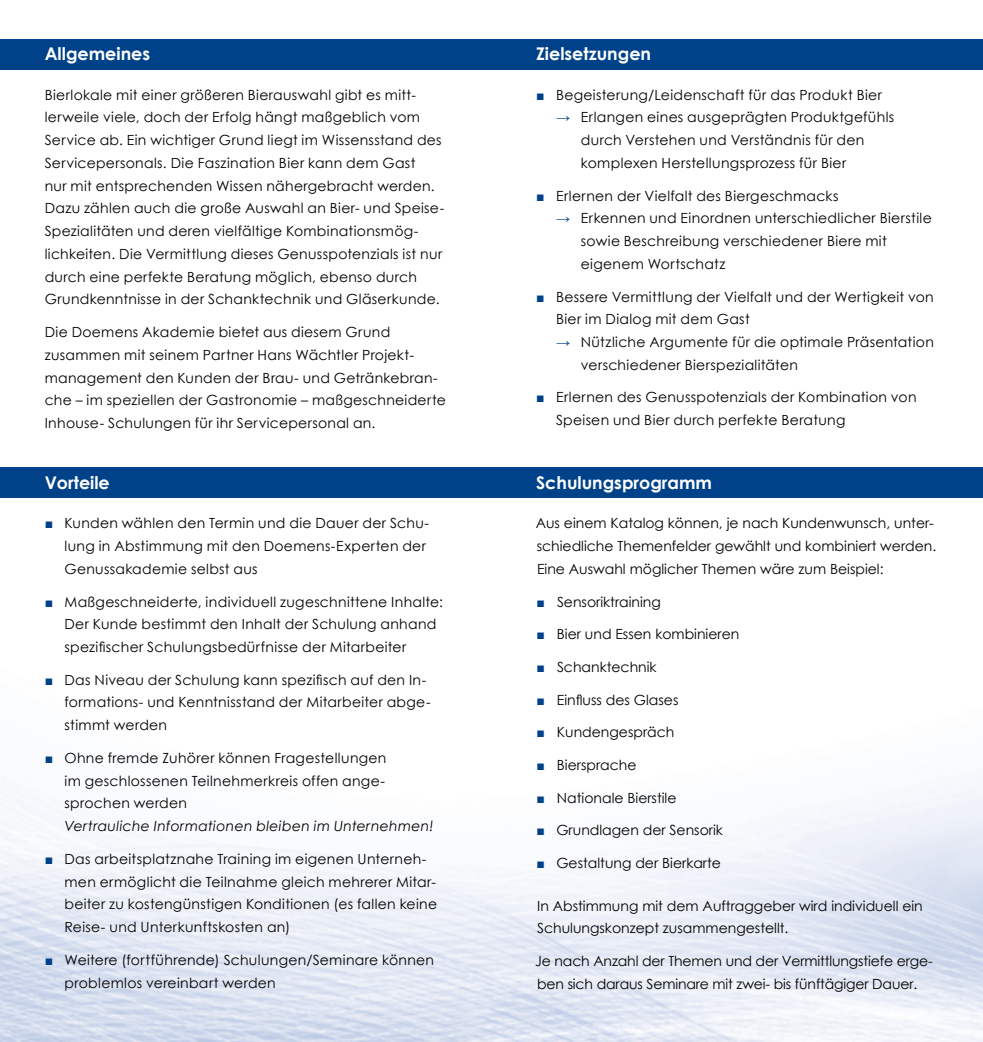
<style>
.page{position:relative;width:983px;height:1042px;background:#fff}
.page>*{position:absolute;margin:0;border:0;box-sizing:border-box;transform-origin:0 0}
.t1{font:700 17.5px "Century Gothic";color:#fff}
.t2{font:14px/22.8px "Century Gothic";letter-spacing:.02em;color:#000}
.t3{font:14px/22.8px "Century Gothic";color:#000}
.t4{font:14px/22.8px "Century Gothic";letter-spacing:-.01em;color:#000}
.t5{font:italic 14px "Century Gothic";letter-spacing:.02em;color:#000}
.s1{font-family:"Times New Roman";font-style:italic;color:#004289}
.s2{color:#048}
</style>
<div class="page">
<img style="left:0;top:467px;width:982px;height:575px">
<div style="left:0;top:39px;width:491px;height:30px;background:#004289"></div>
<div style="left:0;top:468px;width:491px;height:30px;background:#004289"></div>
<div style="left:491px;top:468px;width:491px;height:30px;background:#004289"></div>
<div style="left:491px;top:39px;width:491px;height:30px;background:#004289"></div>
<p class="t1" style="left:45px;top:41px;width:107px">Allgemeines</p>
<p class="t2" style="left:45px;top:83px;width:401px">Bierlokale mit einer größeren Bierauswahl gibt es mitt&shy;lerweile viele, doch der Erfolg hängt maßgeblich vom Service ab. Ein wichtiger Grund liegt im Wissensstand des Servicepersonals. Die Faszination Bier kann dem Gast<br>nur mit entsprechenden Wissen nähergebracht werden.<br>Dazu zählen auch die große Auswahl an Bier- und Speise-Spezialitäten und deren vielfältige Kombinationsmög&shy;lichkeiten. Die Vermittlung dieses Genusspotenzials ist nur durch eine perfekte Beratung möglich, ebenso durch Grundkenntnisse in der Schanktechnik und Gläserkunde.</p>
<p class="t2" style="left:45px;top:320px;width:402px">Die Doemens Akademie bietet aus diesem Grund zusammen mit seinem Partner Hans Wächtler Projekt&shy;management den Kunden der Brau- und Getränkebran&shy;che – im speziellen der Gastronomie – maßgeschneiderte Inhouse- Schulungen für ihr Servicepersonal an.</p>
<p class="t1" style="left:45px;top:469px;width:67px">Vorteile</p>
<p class="t2" style="left:64px;top:512px;width:366px;text-indent:-20px"><span class="s1">■</span> Kunden wählen den Termin und die Dauer der Schu&shy;lung in Abstimmung mit den Doemens-Experten der<br>Genussakademie selbst aus</p>
<p class="t2" style="left:64px;top:590px;width:380px;text-indent:-20px"><span class="s1">■</span> Maßgeschneiderte, individuell zugeschnittene Inhalte:<br>Der Kunde bestimmt den Inhalt der Schulung anhand spezifischer Schulungsbedürfnisse der Mitarbeiter</p>
<p class="t2" style="left:64px;top:668px;width:367px;text-indent:-20px"><span class="s1">■</span> Das Niveau der Schulung kann spezifisch auf den In&shy;formations- und Kenntnisstand der Mitarbeiter abge&shy;stimmt werden</p>
<p class="t2" style="left:64px;top:746px;width:323px;text-align:justify;text-indent:-20px"><span class="s1">■</span> Ohne fremde Zuhörer können Fragestellungen im geschlossenen Teilnehmerkreis offen ange&shy;sprochen werden</p>
<p class="t5" style="left:64px;top:816px;width:370px">Vertrauliche Informationen bleiben im Unternehmen!</p>
<p class="t2" style="left:64px;top:847px;width:374px;text-indent:-20px"><span class="s1">■</span> Das arbeitsplatznahe Training im eigenen Unterneh&shy;men ermöglicht die Teilnahme gleich mehrerer Mitar&shy;beiter zu kostengünstigen Konditionen (es fallen keine Reise- und Unterkunftskosten an)</p>
<p class="t2" style="left:64px;top:948px;width:371px;text-indent:-20px"><span class="s1">■</span> Weitere (fortführende) Schulungen/Seminare können problemlos vereinbart werden</p>
<p class="t1" style="left:536px;top:41px;width:116px">Zielsetzungen</p>
<p class="t2" style="left:536px;top:83px;width:347px"><span class="s1">■</span> Begeisterung/Leidenschaft für das Produkt Bier</p>
<p class="t2" style="left:580px;top:106px;width:315px;text-indent:-25px"><span class="s2">→</span> Erlangen eines ausgeprägten Produktgefühls durch Verstehen und Verständnis für den komplexen Herstellungsprozess für Bier</p>
<p class="t2" style="left:536px;top:184px;width:304px"><span class="s1">■</span> Erlernen der Vielfalt des Biergeschmacks</p>
<p class="t2" style="left:580px;top:207px;width:352px;text-indent:-25px"><span class="s2">→</span> Erkennen und Einordnen unterschiedlicher Bierstile sowie Beschreibung verschiedener Biere mit eigenem Wortschatz</p>
<p class="t2" style="left:556px;top:285px;width:379px;text-indent:-20px"><span class="s1">■</span> Bessere Vermittlung der Vielfalt und der Wertigkeit von<br>Bier im Dialog mit dem Gast</p>
<p class="t2" style="left:580px;top:330px;width:354px;text-indent:-25px"><span class="s2">→</span> Nützliche Argumente für die optimale Präsentation verschiedener Bierspezialitäten</p>
<p class="t2" style="left:556px;top:386px;width:362px;text-indent:-20px"><span class="s1">■</span> Erlernen des Genusspotenzials der Kombination von<br>Speisen und Bier durch perfekte Beratung</p>
<p class="t1" style="left:536px;top:469px;width:177px">Schulungsprogramm</p>
<p class="t3" style="left:535px;top:512px;width:402px">Aus einem Katalog können, je nach Kundenwunsch, unter&shy;schiedliche Themenfelder gewählt und kombiniert werden.<br>Eine Auswahl möglicher Themen wäre zum Beispiel:</p>
<p class="t3" style="left:536px;top:590px;width:126px"><span class="s1">■</span> Sensoriktraining</p>
<p class="t3" style="left:536px;top:622px;width:204px"><span class="s1">■</span> Bier und Essen kombinieren</p>
<p class="t3" style="left:536px;top:655px;width:121px"><span class="s1">■</span> Schanktechnik</p>
<p class="t3" style="left:536px;top:688px;width:143px"><span class="s1">■</span> Einfluss des Glases</p>
<p class="t3" style="left:536px;top:720px;width:139px"><span class="s1">■</span> Kundengespräch</p>
<p class="t3" style="left:536px;top:753px;width:101px"><span class="s1">■</span> Biersprache</p>
<p class="t3" style="left:536px;top:786px;width:141px"><span class="s1">■</span> Nationale Bierstile</p>
<p class="t3" style="left:536px;top:818px;width:188px"><span class="s1">■</span> Grundlagen der Sensorik</p>
<p class="t3" style="left:536px;top:851px;width:186px"><span class="s1">■</span> Gestaltung der Bierkarte</p>
<p class="t3" style="left:537px;top:894px;width:387px">In Abstimmung mit dem Auftraggeber wird individuell ein<br>Schulungskonzept zusammengestellt.</p>
<p class="t4" style="left:535px;top:949px;width:399px">Je nach Anzahl der Themen und der Vermittlungstiefe erge&shy;ben sich daraus Seminare mit zwei- bis fünftägiger Dauer.</p>
</div>
